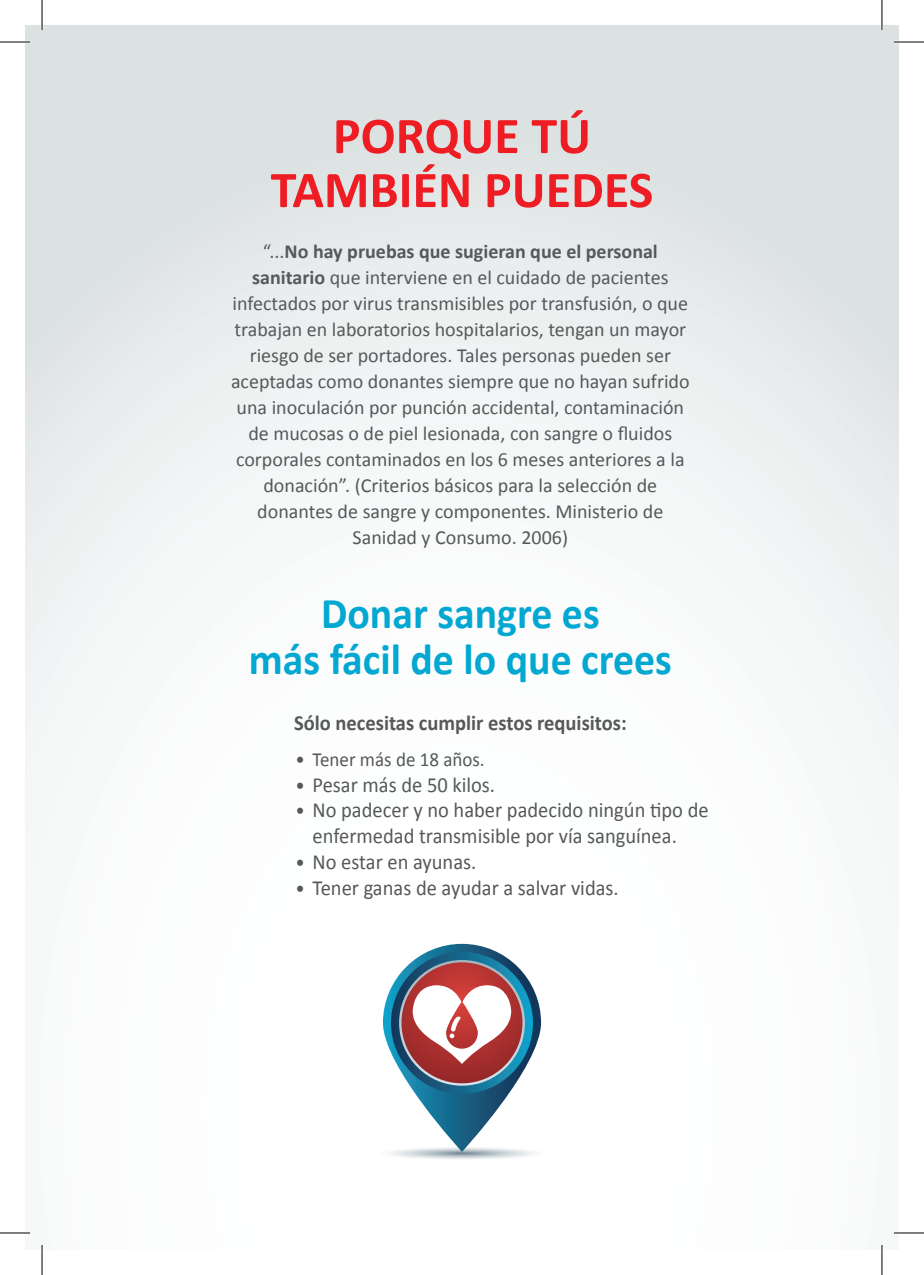
<style>
.page{position:relative;width:924px;height:1275px;background:#fff}
.page>*{position:absolute;margin:0;border:0;box-sizing:border-box;transform-origin:0 0}
.t1{font:700 52px/54px "Calibri";color:#ee1d23;text-align:center}
.t2{font:700 44px "Calibri";color:#02a8d1;scale:.95 1}
.t3{font:21.6px/25.8px "Calibri";color:#57585a;scale:.95 1}
.t4{font:700 21.6px "Calibri";color:#57585a;scale:.95 1}
.t5{font:20px "Calibri";color:#57585a}
.t6{font:700 20px "Calibri";color:#57585a}
.t7{font:20px "Calibri";color:#57585a;scale:.95 1}
.s1{font-weight:400}
.s2{font-weight:700}
.s3{font-size:20px}
</style>
<div class="page">
<div style="left:25px;top:25px;width:873px;height:1225px;background:linear-gradient(to bottom,#dfe4e4,#fff)"></div>
<img style="left:343px;top:1145px;width:237px;height:16px">
<svg style="left:383px;top:944px;width:157px;height:207px"></svg>
<svg style="left:391px;top:952px;width:141px;height:141px;background:#1d6e92"></svg>
<svg style="left:399px;top:960px;width:125px;height:125px"></svg>
<svg style="left:401px;top:962px;width:121px;height:121px;background:#aa3332"></svg>
<svg style="left:412px;top:984px;width:99px;height:80px"></svg>
<hr style="left:0;top:41px;width:30px;height:2px;background:#fff">
<hr style="left:893px;top:41px;width:30px;height:2px;background:#fff">
<hr style="left:0;top:1231px;width:30px;height:3px;background:#fff">
<hr style="left:893px;top:1231px;width:30px;height:3px;background:#fff">
<hr style="left:41px;top:0;width:2px;height:30px;background:#fff">
<hr style="left:41px;top:1245px;width:2px;height:30px;background:#fff">
<hr style="left:880px;top:0;width:2px;height:30px;background:#fff">
<hr style="left:880px;top:1245px;width:2px;height:30px;background:#fff">
<hr style="left:0;top:42px;width:30px;height:1px;background:#000">
<hr style="left:893px;top:42px;width:30px;height:1px;background:#000">
<hr style="left:0;top:1232px;width:30px;height:1px;background:#000">
<hr style="left:893px;top:1232px;width:30px;height:1px;background:#000">
<hr style="left:42px;top:0;width:1px;height:30px;background:#000">
<hr style="left:42px;top:1245px;width:1px;height:30px;background:#000">
<hr style="left:881px;top:0;width:1px;height:30px;background:#000">
<hr style="left:881px;top:1245px;width:1px;height:30px;background:#000">
<p class="t1" style="left:270px;top:109px;width:384px">PORQUE TÚ<br>TAMBIÉN PUEDES</p>
<p class="t6" style="left:263px;top:239px;width:396px"><span class="s1">“...</span>No hay pruebas que sugieran que el personal</p>
<p class="t5" style="left:252px;top:265px;width:417px"><span class="s2">sanitario</span> que interviene en el cuidado de pacientes</p>
<p class="t5" style="left:232px;top:291px;width:457px">infectados por virus transmisibles por transfusión, o que</p>
<p class="t5" style="left:234px;top:317px;width:453px">trabajan en laboratorios hospitalarios, tengan un mayor</p>
<p class="t5" style="left:249px;top:343px;width:422px">riesgo de ser portadores. Tales personas pueden ser</p>
<p class="t5" style="left:231px;top:369px;width:460px">aceptadas como donantes siempre que no hayan sufrido</p>
<p class="t5" style="left:236px;top:395px;width:449px">una inoculación por punción accidental, contaminación</p>
<p class="t5" style="left:248px;top:421px;width:425px">de mucosas o de piel lesionada, con sangre o fluidos</p>
<p class="t5" style="left:236px;top:447px;width:450px">corporales contaminados en los 6 meses anteriores a la</p>
<p class="t5" style="left:263px;top:473px;width:395px">donación”. (Criterios básicos para la selección de</p>
<p class="t5" style="left:257px;top:499px;width:407px">donantes de sangre y componentes. Ministerio de</p>
<p class="t5" style="left:352px;top:525px;width:217px">Sanidad y Consumo. 2006)</p>
<p class="t2" style="left:321px;top:585px;width:295px">Donar sangre es</p>
<p class="t2" style="left:249px;top:631px;width:446px">más fácil de lo que crees</p>
<p class="t4" style="left:294px;top:709px;width:351px">Sólo necesitas cumplir estos requisitos:</p>
<p class="t7" style="left:295px;top:746px;width:200px">• Tener más de 18 años.</p>
<p class="t3" style="left:295px;top:771px;width:211px"><span class="s3">•</span> Pesar más de 50 kilos.</p>
<p class="t3" style="left:312px;top:797px;width:418px;text-indent:-17px"><span class="s3">•</span> No padecer y no haber padecido ningún tipo de enfermedad transmisible por vía sanguínea.</p>
<p class="t3" style="left:295px;top:849px;width:192px"><span class="s3">•</span> No estar en ayunas.</p>
<p class="t3" style="left:295px;top:875px;width:341px"><span class="s3">•</span> Tener ganas de ayudar a salvar vidas.</p>
</div>
